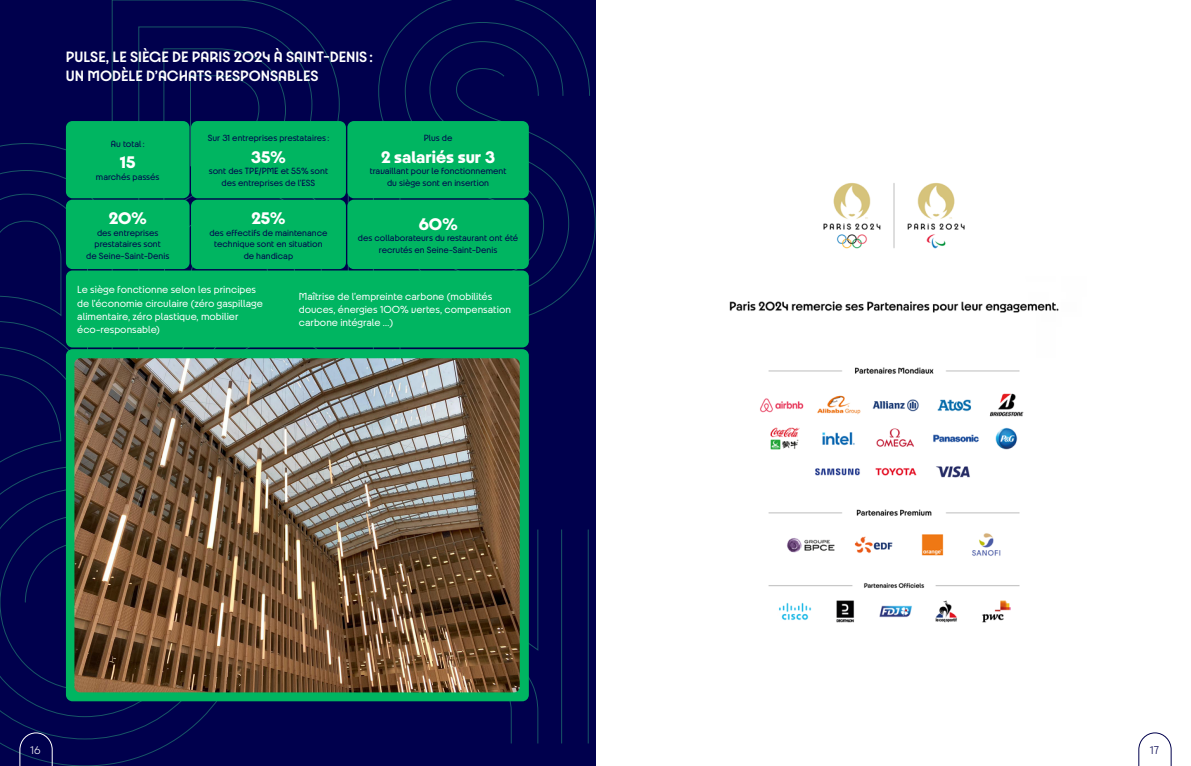
<style>
.page{position:relative;width:1191px;height:766px;background:#fff}
.page>*{position:absolute;margin:0;border:0;box-sizing:border-box;transform-origin:0 0}
.t1{font:700 18px "Paris 2024";color:#fff}
.t2{font:600 16px/19.2px "Paris 2024";color:#fff}
.t3{font:300 12px "Paris 2024";color:#00004d}
.t4{font:300 12px "Paris 2024";color:#fff}
.t5{font:11px/13.2px "Paris 2024";color:#fff}
.t6{font:9.6px/11.5px "Paris 2024";color:#00004d;text-align:center}
</style>
<div class="page">
<svg style="left:1138px;top:732px;width:33px;height:33px"></svg>
<div style="left:0;top:0;width:595px;height:765px;background:#00004d"></div>
<img style="left:729px;top:183px;width:330px;height:440px">
<div style="left:66px;top:349px;width:463px;height:352px;background:#00b561;border-radius:6px"></div>
<img style="left:74px;top:358px;width:446px;height:334px">
<div style="left:66px;top:121px;width:124px;height:77px;background:#00b561;border-radius:6px"></div>
<div style="left:191px;top:121px;width:155px;height:77px;background:#00b561;border-radius:6px"></div>
<div style="left:66px;top:200px;width:124px;height:69px;background:#00b561;border-radius:6px"></div>
<div style="left:191px;top:200px;width:155px;height:69px;background:#00b561;border-radius:6px"></div>
<div style="left:347px;top:121px;width:182px;height:77px;background:#00b561;border-radius:6px"></div>
<div style="left:347px;top:200px;width:182px;height:69px;background:#00b561;border-radius:6px"></div>
<div style="left:66px;top:270px;width:463px;height:77px;background:#00b561;border-radius:6px"></div>
<svg style="left:19px;top:732px;width:34px;height:33px"></svg>
<p class="t2" style="left:66px;top:47px;width:308px">PULSE, LE SIÈGE DE PARIS 2024 À SAINT-DENIS:<br>UN MODÈLE D’ACHATS RESPONSABLES</p>
<p class="t6" style="left:111px;top:137px;width:35px">Au total:</p>
<p class="t1" style="left:120px;top:151px;width:17px">15</p>
<p class="t6" style="left:96px;top:171px;width:65px">marchés passés</p>
<p class="t1" style="left:109px;top:207px;width:39px">20%</p>
<p class="t6" style="left:97px;top:227px;width:63px">des entreprises</p>
<p class="t6" style="left:86px;top:238px;width:85px">prestataires sont<br>de Seine-Saint-Denis</p>
<p class="t6" style="left:208px;top:132px;width:123px">Sur 31 entreprises prestataires :</p>
<p class="t1" style="left:251px;top:145px;width:36px">35%</p>
<p class="t6" style="left:209px;top:165px;width:121px">sont des TPE/PME et 55% sont des entreprises de l’ESS</p>
<p class="t1" style="left:251px;top:207px;width:36px">25%</p>
<p class="t6" style="left:209px;top:227px;width:119px">des effectifs de maintenance technique sont en situation de handicap</p>
<p class="t6" style="left:424px;top:132px;width:30px">Plus de</p>
<p class="t1" style="left:381px;top:145px;width:115px">2 salariés sur 3</p>
<p class="t6" style="left:370px;top:165px;width:138px">travaillant pour le fonctionnement du siège sont en insertion</p>
<p class="t1" style="left:419px;top:212px;width:40px">60%</p>
<p class="t6" style="left:358px;top:232px;width:162px">des collaborateurs du restaurant ont été recrutés en Seine-Saint-Denis</p>
<p class="t5" style="left:77px;top:283px;width:187px">Le siège fonctionne selon les principes de l’économie circulaire (zéro gaspillage alimentaire, zéro plastique, mobilier éco-responsable)</p>
<p class="t5" style="left:299px;top:289px;width:214px">Maîtrise de l’empreinte carbone (mobilités douces, énergies 100% vertes, compensation carbone intégrale …)</p>
<p class="t4" style="left:31px;top:743px;width:12px">16</p>
<p class="t3" style="left:1150px;top:743px;width:10px">17</p>
</div>
